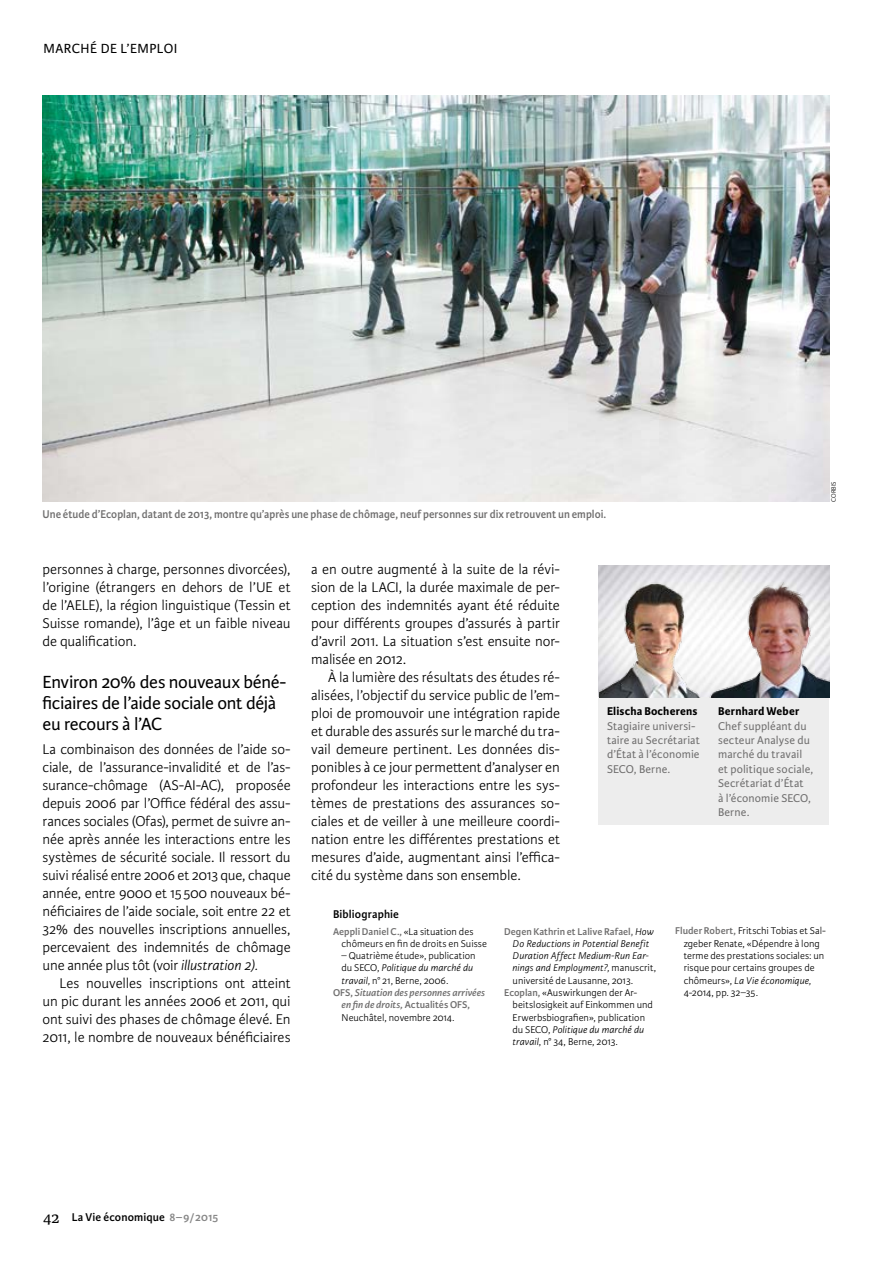
<style>
.page{position:relative;width:893px;height:1263px;background:#fff}
.page>*{position:absolute;margin:0;border:0;box-sizing:border-box;transform-origin:0 0}
.t1{font:18.75px/21px "Karmina Sans";letter-spacing:-.015em;color:#000}
.t2{font:300 15px/18px "Karmina Sans";letter-spacing:-.005em;color:#000;text-align:justify}
.t3{font:14.1px "Karmina Sans";letter-spacing:.035em;color:#000}
.t4{font:12px/14.4px "Karmina Sans";letter-spacing:.01em;color:#706f6f}
.t5{font:600 12px "Karmina Sans";letter-spacing:.005em;color:#706f6f;scale:.95 1}
.t6{font:600 12px "Karmina Sans";letter-spacing:.01em;color:#000}
.t7{font:700 12px "Karmina Sans";letter-spacing:.015em;color:#000}
.t8{font:300 10.5px/12.3px "Karmina Sans";letter-spacing:.005em;color:#000}
.t9{font:italic 300 10.5px "Karmina Sans";letter-spacing:.015em;color:#000}
.t10{font:italic 600 10.5px "Karmina Sans";letter-spacing:.005em;color:#706f6f}
.t11{font:600 10.5px "Karmina Sans";letter-spacing:.005em;color:#706f6f}
.t12{font:300 6.75px "Karmina Sans";letter-spacing:.01em;color:#000}
.s1{font-style:italic}
.s2{font-weight:600;color:#706f6f}
.s3{font-style:normal}
.s4{font-weight:300;font-style:italic;color:#000}
.s5{font-family:"Karmina";font-weight:400;font-size:16.5px}
.s6{color:#878787}
</style>
<div class="page">
<div style="left:598px;top:698px;width:231px;height:127px;background:#ededed"></div>
<img style="left:690px;top:574px;width:139px;height:124px">
<img style="left:599px;top:576px;width:131px;height:122px">
<img style="left:43px;top:96px;width:786px;height:406px">
<p class="t3" style="left:43px;top:41px;width:136px">MARCHÉ DE L’EMPLOI</p>
<p class="t5" style="left:43px;top:508px;width:595px">Une étude d’Ecoplan, datant de 2013, montre qu’après une phase de chômage, neuf personnes sur dix retrouvent un emploi.</p>
<p class="t12" style="left:830px;top:502px;width:22px;rotate:-90deg">CORBIS</p>
<p class="t2" style="left:43px;top:560px;width:250px">personnes à charge, personnes divorcées), l’origine (étrangers en dehors de l’UE et de l’AELE), la région linguistique (Tessin et Suisse romande), l’âge et un faible niveau de qualification.</p>
<p class="t1" style="left:43px;top:672px;width:245px">Environ 20% des nouveaux béné&shy;ficiaires de l’aide sociale ont déjà eu recours à l’AC</p>
<p class="t2" style="left:43px;top:740px;width:250px">La combinaison des données de l’aide so&shy;ciale, de l’assurance-invalidité et de l’as&shy;surance-chômage (AS-AI-AC), proposée depuis 2006 par l’Office fédéral des assu&shy;rances sociales (Ofas), permet de suivre an&shy;née après année les interactions entre les systèmes de sécurité sociale. Il ressort du suivi réalisé entre 2006 et 2013 que, chaque année, entre 9000 et 15500 nouveaux bé&shy;néficiaires de l’aide sociale, soit entre 22 et 32% des nouvelles inscriptions annuelles, percevaient des indemnités de chômage une année plus tôt (voir <span class="s1">illustration 2).</span></p>
<p class="t2" style="left:43px;top:974px;width:250px;text-indent:17px">Les nouvelles inscriptions ont atteint un pic durant les années 2006 et 2011, qui ont suivi des phases de chômage élevé. En 2011, le nombre de nouveaux bénéficiaires</p>
<p class="t2" style="left:311px;top:560px;width:250px">a en outre augmenté à la suite de la révi&shy;sion de la LACI, la durée maximale de per&shy;ception des indemnités ayant été réduite pour différents groupes d’assurés à partir d’avril 2011. La situation s’est ensuite nor&shy;malisée en 2012.</p>
<p class="t2" style="left:311px;top:668px;width:250px;text-indent:17px">À la lumière des résultats des études ré&shy;alisées, l’objectif du service public de l’em&shy;ploi de promouvoir une intégration rapide et durable des assurés sur le marché du tra&shy;vail demeure pertinent. Les données dis&shy;ponibles à ce jour permettent d’analyser en profondeur les interactions entre les sys&shy;tèmes de prestations des assurances so&shy;ciales et de veiller à une meilleure coordi&shy;nation entre les différentes prestations et mesures d’aide, augmentant ainsi l’effica&shy;cité du système dans son ensemble.</p>
<p class="t7" style="left:607px;top:704px;width:92px">Elischa Bocherens</p>
<p class="t4" style="left:607px;top:719px;width:94px">Stagiaire universi&shy;taire au Secrétariat d’État à l’économie<br>SECO, Berne.</p>
<p class="t7" style="left:718px;top:704px;width:83px">Bernhard Weber</p>
<p class="t4" style="left:718px;top:719px;width:97px">Chef suppléant du secteur Analyse du marché du travail et politique sociale,<br>Secrétariat d’État<br>à l’économie SECO,<br>Berne.</p>
<p class="t6" style="left:333px;top:907px;width:67px">Bibliographie</p>
<p class="t8" style="left:342px;top:925px;width:147px;text-indent:-9px"><span class="s2">Aeppli Daniel C.,</span> «La situation des chômeurs en fin de droits en Suisse</p>
<p class="t8" style="left:342px;top:950px;width:136px">– Quatrième étude», publication</p>
<p class="t9" style="left:342px;top:962px;width:133px"><span class="s3">du SECO,</span> Politique du marché du</p>
<p class="t8" style="left:342px;top:974px;width:108px"><span class="s1">travail,</span> n° 21, Berne, 2006.</p>
<p class="t10" style="left:333px;top:987px;width:154px"><span class="s3">OFS,</span> Situation des personnes arrivées</p>
<p class="t10" style="left:342px;top:999px;width:130px">en fin de droits, <span class="s3">Actualités OFS,</span></p>
<p class="t8" style="left:342px;top:1011px;width:115px">Neuchâtel, novembre 2014.</p>
<p class="t11" style="left:504px;top:925px;width:151px">Degen Kathrin et Lalive Rafael, <span class="s4">How</span></p>
<p class="t9" style="left:513px;top:938px;width:138px">Do Reductions in Potential Benefit</p>
<p class="t9" style="left:513px;top:950px;width:138px">Duration Affect Medium-Run Ear-</p>
<p class="t9" style="left:513px;top:962px;width:145px">nings and Employment?, <span class="s3">manuscrit,</span></p>
<p class="t8" style="left:513px;top:974px;width:122px">université de Lausanne, 2013.</p>
<p class="t8" style="left:504px;top:987px;width:135px"><span class="s2">Ecoplan,</span> «Auswirkungen der Ar-</p>
<p class="t8" style="left:513px;top:999px;width:142px">beitslosigkeit auf Einkommen und</p>
<p class="t8" style="left:513px;top:1011px;width:134px">Erwerbsbiografien», publication</p>
<p class="t9" style="left:513px;top:1024px;width:133px"><span class="s3">du SECO,</span> Politique du marché du</p>
<p class="t8" style="left:513px;top:1036px;width:107px"><span class="s1">travail</span>, n° 34, Berne, 2013.</p>
<p class="t8" style="left:684px;top:925px;width:144px;text-indent:-9px"><span class="s2">Fluder Robert,</span> Fritschi Tobias et Sal&shy;zgeber Renate, «Dépendre à long terme des prestations sociales: un risque pour certains groupes de chômeurs», <span class="s1">La Vie économique,<br></span>4-2014, pp. 32–35.</p>
<p class="t6" style="left:43px;top:1210px;width:177px"><span class="s5">42</span> La Vie économique <span class="s6">8–9/2015</span></p>
</div>
